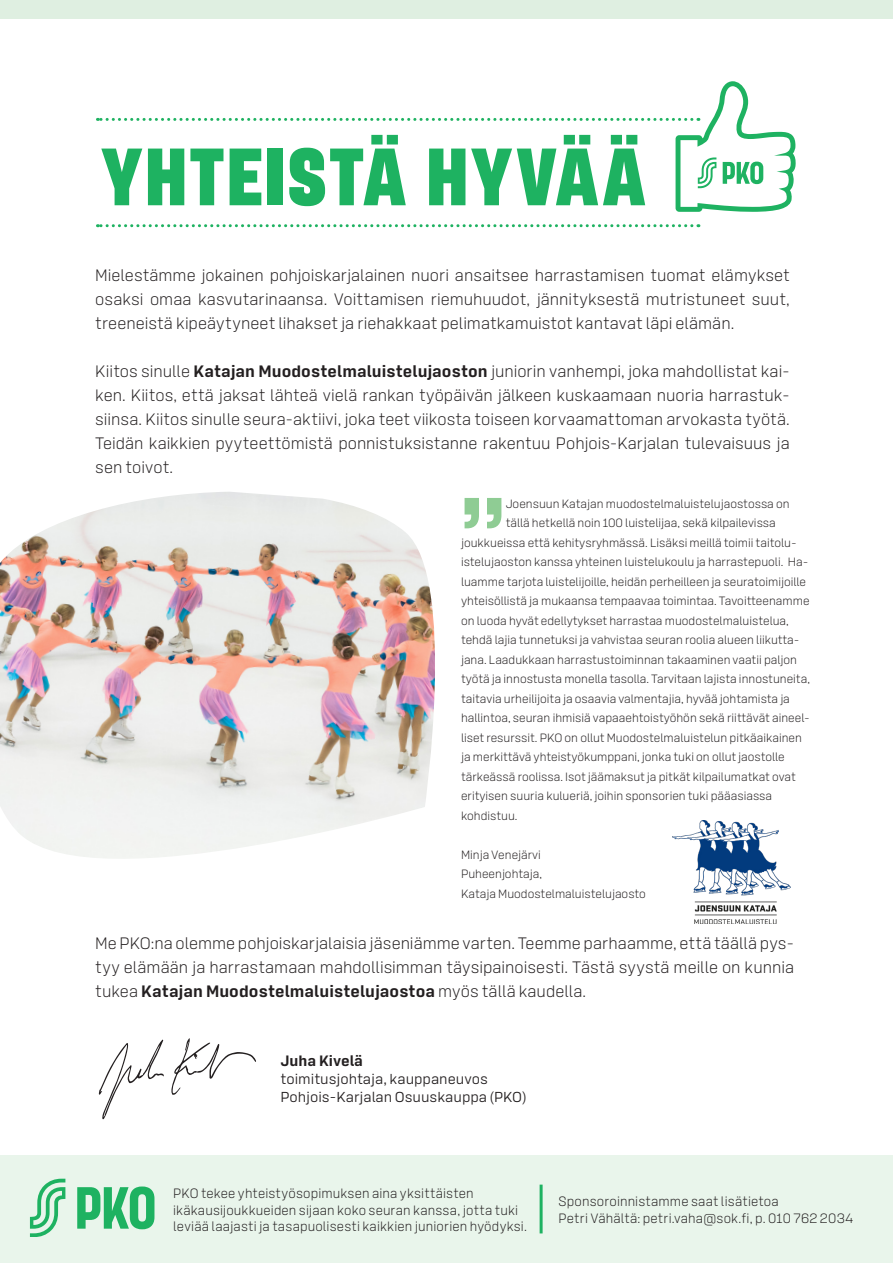
<style>
.page{position:relative;width:893px;height:1263px;background:#fff}
.page>*{position:absolute;margin:0;border:0;box-sizing:border-box;transform-origin:0 0}
.t1{font:900 81px "S Bonus Display";letter-spacing:.035em;color:#1eb261}
.t2{font:300 16.5px/24px "S Bonus Text";color:#231f20;text-align:justify}
.kirjoittaja-kuvaava{font:700 15px "S Bonus Text";color:#231f20}
.kirjoittaja-kuvaava-2{font:14.4px/18px "S Bonus Text";color:#231f20}
.t3{font:300 13.5px/16.6px "S Bonus Text";letter-spacing:.01em;color:#231f20}
.t4{font:300 12px "S Bonus Text";color:#231f20}
.s1{font-weight:700}
</style>
<div class="page">
<img style="left:673px;top:820px;width:118px;height:103px">
<div style="left:0;top:0;width:893px;height:18px;background:#dfefe1"></div>
<svg style="left:465px;top:498px;width:36px;height:30px"></svg>
<svg style="left:97px;top:224px;width:595px;height:3px"></svg>
<svg style="left:97px;top:81px;width:699px;height:131px"></svg>
<svg style="left:99px;top:1039px;width:65px;height:80px"></svg>
<svg style="left:171px;top:1038px;width:85px;height:57px"></svg>
<img style="left:0;top:492px;width:435px;height:367px">
<div style="left:0;top:1156px;width:893px;height:107px;background:#e9f5eb"></div>
<svg style="left:30px;top:1179px;width:35px;height:58px"></svg>
<svg style="left:77px;top:1186px;width:77px;height:43px"></svg>
<hr style="left:540px;top:1184px;width:3px;height:49px;background:#1eb261">
<p class="t1" style="left:102px;top:127px;width:545px">YHTEISTÄ HYVÄÄ</p>
<p class="t2" style="left:95px;top:264px;width:696px">Mielestämme jokainen pohjoiskarjalainen nuori ansaitsee harrastamisen tuomat elämykset osaksi omaa kasvutarinaansa. Voittamisen riemuhuudot, jännityksestä mutristuneet suut, treeneistä kipeäytyneet lihakset ja riehakkaat pelimatkamuistot kantavat läpi elämän.</p>
<p class="t2" style="left:95px;top:360px;width:696px">Kiitos sinulle <span class="s1">Katajan Muodostelmaluistelujaoston</span> juniorin vanhempi, joka mahdollistat kai&shy;ken. Kiitos, että jaksat lähteä vielä rankan työpäivän jälkeen kuskaamaan nuoria harrastuk&shy;siinsa. Kiitos sinulle seura-aktiivi, joka teet viikosta toiseen korvaamattoman arvokasta työtä.<br>Teidän kaikkien pyyteettömistä ponnistuksistanne rakentuu Pohjois-Karjalan tulevaisuus ja sen toivot.</p>
<p class="t4" style="left:506px;top:496px;width:285px">Joensuun Katajan muodostelmaluistelujaostossa on</p>
<p class="t4" style="left:506px;top:516px;width:272px">tällä hetkellä noin 100 luistelijaa, sekä kilpailevissa</p>
<p class="t4" style="left:461px;top:535px;width:337px">joukkueissa että kehitysryhmässä. Lisäksi meillä toimii taitolu-</p>
<p class="t4" style="left:461px;top:555px;width:349px">istelujaoston kanssa yhteinen luistelukoulu ja harrastepuoli. Ha-</p>
<p class="t4" style="left:461px;top:574px;width:346px">luamme tarjota luistelijoille, heidän perheilleen ja seuratoimijoille</p>
<p class="t4" style="left:461px;top:594px;width:350px">yhteisöllistä ja mukaansa tempaavaa toimintaa. Tavoitteenamme</p>
<p class="t4" style="left:461px;top:613px;width:329px">on luoda hyvät edellytykset harrastaa muodostelmaluistelua,</p>
<p class="t4" style="left:461px;top:633px;width:340px">tehdä lajia tunnetuksi ja vahvistaa seuran roolia alueen liikutta-</p>
<p class="t4" style="left:461px;top:652px;width:338px">jana. Laadukkaan harrastustoiminnan takaaminen vaatii paljon</p>
<p class="t4" style="left:461px;top:672px;width:350px">työtä ja innostusta monella tasolla. Tarvitaan lajista innostuneita,</p>
<p class="t4" style="left:461px;top:691px;width:330px">taitavia urheilijoita ja osaavia valmentajia, hyvää johtamista ja</p>
<p class="t4" style="left:461px;top:711px;width:350px">hallintoa, seuran ihmisiä vapaaehtoistyöhön sekä riittävät aineel-</p>
<p class="t4" style="left:461px;top:730px;width:342px">liset resurssit. PKO on ollut Muodostelmaluistelun pitkäaikainen</p>
<p class="t4" style="left:461px;top:750px;width:325px">ja merkittävä yhteistyökumppani, jonka tuki on ollut jaostolle</p>
<p class="t4" style="left:461px;top:769px;width:336px">tärkeässä roolissa. Isot jäämaksut ja pitkät kilpailumatkat ovat</p>
<p class="t4" style="left:461px;top:789px;width:313px">erityisen suuria kulueriä, joihin sponsorien tuki pääasiassa</p>
<p class="t4" style="left:461px;top:808px;width:58px">kohdistuu.</p>
<p class="t4" style="left:461px;top:847px;width:81px">Minja Venejärvi</p>
<p class="t4" style="left:461px;top:867px;width:82px">Puheenjohtaja,</p>
<p class="t4" style="left:461px;top:886px;width:186px">Kataja Muodostelmaluistelujaosto</p>
<p class="t2" style="left:95px;top:931px;width:700px">Me PKO:na olemme pohjoiskarjalaisia jäseniämme varten. Teemme parhaamme, että täällä pys&shy;tyy elämään ja harrastamaan mahdollisimman täysipainoisesti. Tästä syystä meille on kunnia tukea <span class="s1">Katajan Muodostelmaluistelujaostoa</span> myös tällä kaudella.</p>
<p class="kirjoittaja-kuvaava" style="left:280px;top:1052px;width:84px">Juha Kivelä</p>
<p class="kirjoittaja-kuvaava-2" style="left:280px;top:1070px;width:248px">toimitusjohtaja, kauppaneuvos<br>Pohjois-Karjalan Osuuskauppa (PKO)</p>
<p class="t3" style="left:173px;top:1185px;width:355px">PKO tekee yhteistyösopimuksen aina yksittäisten ikäkausijoukkueiden sijaan koko seuran kanssa, jotta tuki leviää laajasti ja tasapuolisesti kaikkien juniorien hyödyksi.</p>
<p class="t3" style="left:559px;top:1193px;width:296px">Sponsoroinnistamme saat lisätietoa<br>Petri Vähältä: petri.vaha@sok.fi, p. 010 762 2034</p>
</div>
